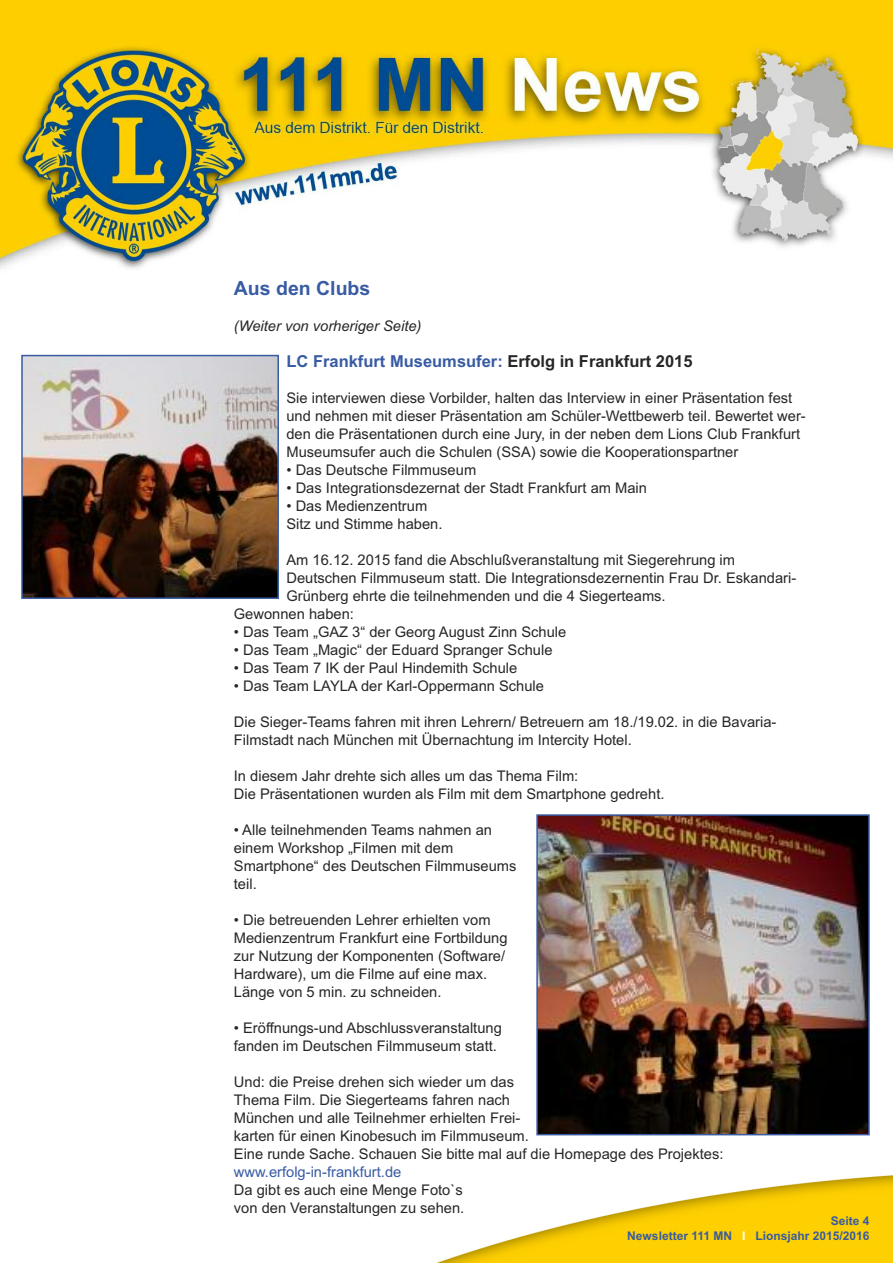
<style>
.page{position:relative;width:893px;height:1263px;background:#fff}
.page>*{position:absolute;margin:0;border:0;box-sizing:border-box;transform-origin:0 0}
.t1{font:700 19.5px "Arial";color:#385ba3}
.t2{font:700 16.5px "Arial";color:#385ba3}
.t3{font:14.7px/18px "Arial";color:#272627}
.t4{font:italic 14.7px "Arial";color:#272627}
.t5{font:14.7px "Arial";color:#385ba3}
.t6{font:700 12px/15px "Arial";color:#385ba3;text-align:right}
.s1{color:#272627}
.s2{color:#fff}
</style>
<div class="page">
<img style="left:0;top:0;width:893px;height:355px">
<img style="left:436px;top:1135px;width:457px;height:128px">
<img style="left:539px;top:817px;width:328px;height:315px">
<div style="left:536px;top:814px;width:334px;height:321px;border:2px solid #385ba3"></div>
<img style="left:24px;top:358px;width:252px;height:238px">
<div style="left:21px;top:355px;width:258px;height:244px;border:2px solid #385ba3"></div>
<h1 class="t1" style="left:234px;top:277px;width:138px">Aus den Clubs</h1>
<p class="t4" style="left:234px;top:317px;width:189px">(Weiter von vorheriger Seite)</p>
<p class="t2" style="left:286px;top:351px;width:408px">LC Frankfurt Museumsufer: <span class="s1">Erfolg in Frankfurt 2015</span></p>
<p class="t3" style="left:286px;top:389px;width:521px">Sie interviewen diese Vorbilder, halten das Interview in einer Präsentation fest und nehmen mit dieser Präsentation am Schüler-Wettbewerb teil. Bewertet wer&shy;den die Präsentationen durch eine Jury, in der neben dem Lions Club Frankfurt Museumsufer auch die Schulen (SSA) sowie die Kooperationspartner</p>
<p class="t3" style="left:286px;top:461px;width:191px">• Das Deutsche Filmmuseum</p>
<p class="t3" style="left:286px;top:479px;width:362px">• Das Integrationsdezernat der Stadt Frankfurt am Main</p>
<p class="t3" style="left:286px;top:497px;width:158px">• Das Medienzentrum<br>Sitz und Stimme haben.</p>
<p class="t3" style="left:286px;top:551px;width:450px">Am 16.12. 2015 fand die Abschlußveranstaltung mit Siegerehrung im</p>
<p class="t3" style="left:286px;top:569px;width:511px">Deutschen Filmmuseum statt. Die Integrationsdezernentin Frau Dr. Eskandari-</p>
<p class="t3" style="left:286px;top:587px;width:381px">Grünberg ehrte die teilnehmenden und die 4 Siegerteams.</p>
<p class="t3" style="left:234px;top:605px;width:122px">Gewonnen haben:</p>
<p class="t3" style="left:234px;top:623px;width:334px">• Das Team „GAZ 3“ der Georg August Zinn Schule</p>
<p class="t3" style="left:234px;top:641px;width:320px">• Das Team „Magic“ der Eduard Spranger Schule</p>
<p class="t3" style="left:234px;top:659px;width:285px">• Das Team 7 IK der Paul Hindemith Schule</p>
<p class="t3" style="left:234px;top:677px;width:312px">• Das Team LAYLA der Karl-Oppermann Schule</p>
<p class="t3" style="left:234px;top:713px;width:544px">Die Sieger-Teams fahren mit ihren Lehrern/ Betreuern am 18./19.02. in die Bavaria-<br>Filmstadt nach München mit Übernachtung im Intercity Hotel.</p>
<p class="t3" style="left:234px;top:767px;width:432px">In diesem Jahr drehte sich alles um das Thema Film:<br>Die Präsentationen wurden als Film mit dem Smartphone gedreht.</p>
<p class="t3" style="left:234px;top:821px;width:284px">• Alle teilnehmenden Teams nahmen an einem Workshop „Filmen mit dem<br>Smartphone“ des Deutschen Filmmuseums teil.</p>
<p class="t3" style="left:234px;top:911px;width:275px">• Die betreuenden Lehrer erhielten vom Medienzentrum Frankfurt eine Fortbildung zur Nutzung der Komponenten (Software/ Hardware), um die Filme auf eine max.<br>Länge von 5 min. zu schneiden.</p>
<p class="t3" style="left:234px;top:1019px;width:270px">• Eröffnungs-und Abschlussveranstaltung fanden im Deutschen Filmmuseum statt.</p>
<p class="t3" style="left:234px;top:1073px;width:491px">Und: die Preise drehen sich wieder um das<br>Thema Film. Die Siegerteams fahren nach<br>München und alle Teilnehmer erhielten Frei-<br>karten für einen Kinobesuch im Filmmuseum.<br>Eine runde Sache. Schauen Sie bitte mal auf die Homepage des Projektes:</p>
<p class="t5" style="left:234px;top:1163px;width:169px">www.erfolg-in-frankfurt.de</p>
<p class="t3" style="left:234px;top:1181px;width:232px">Da gibt es auch eine Menge Foto`s von den Veranstaltungen zu sehen.</p>
<p class="t6" style="left:627px;top:1214px;width:244px">Seite 4<br>Newsletter 111 MN <span class="s2">I</span> Lionsjahr 2015/2016</p>
</div>
